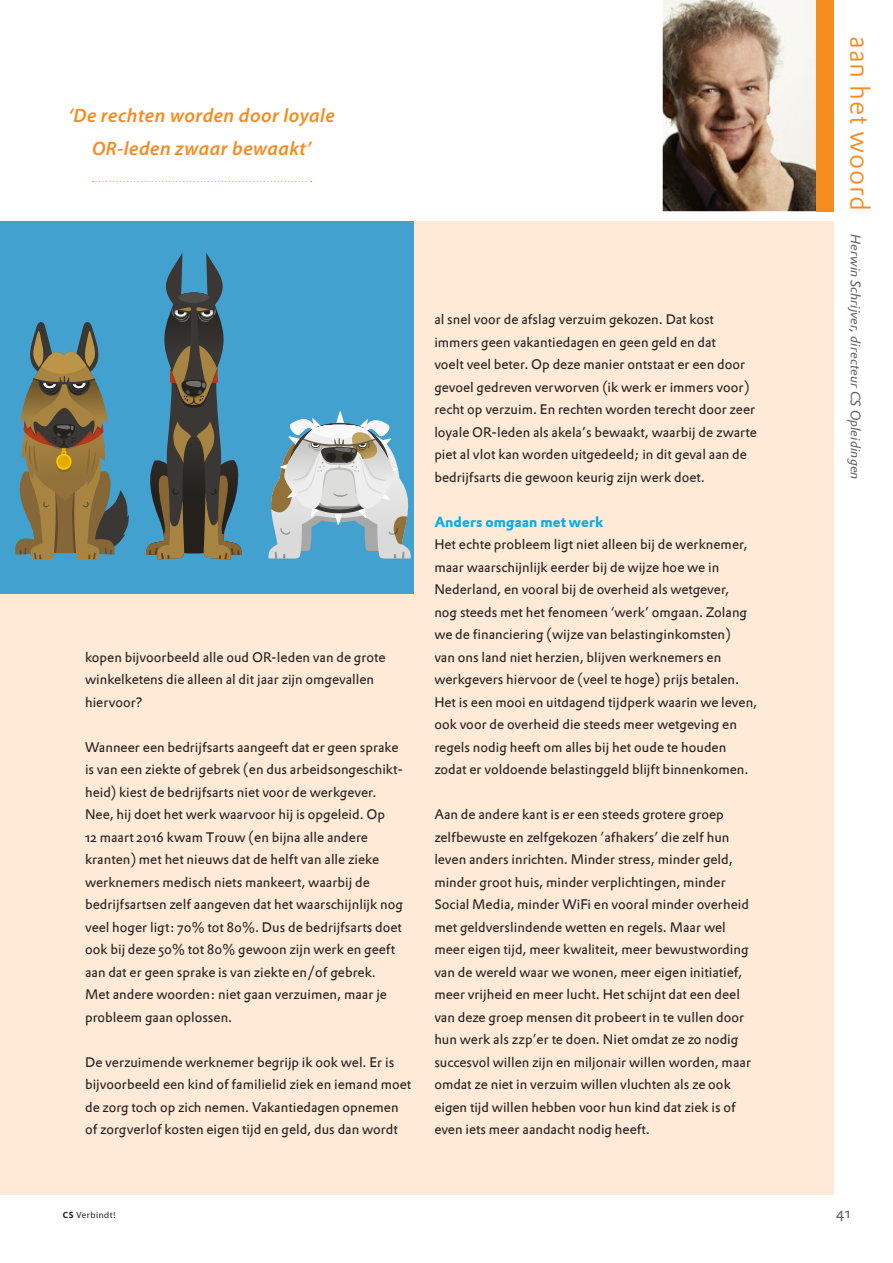
<style>
.page{position:relative;width:893px;height:1263px;background:#fff}
.page>*{position:absolute;margin:0;border:0;box-sizing:border-box;transform-origin:0 0}
.streamer{font:300 27px "DTL Prokyon TOT";letter-spacing:.03em;color:#f68b1f}
.Streamer_met_lijn{font:italic 600 19.5px/33.8px "Myriad Pro";letter-spacing:.025em;color:#f68b1f;text-align:center}
.t1{font:15px "DTL Prokyon ST";color:#636366}
.tussenkopje{font:700 14.25px "DTL Prokyon ST";letter-spacing:.005em;color:#00aeef}
.plat{font:13.5px/22.5px "DTL Prokyon ST";letter-spacing:.005em;color:#231f20}
.fotobijschrift{font:italic 13.5px "DTL Prokyon ST";letter-spacing:.005em;color:#636366}
.t2{font:9px "Myriad Pro";letter-spacing:.06em;color:#231f20}
.s1{font-weight:700}
</style>
<div class="page">
<div style="left:0;top:221px;width:833px;height:974px;background:#feead6"></div>
<img style="left:662px;top:0;width:163px;height:212px">
<div style="left:816px;top:0;width:17px;height:211px;background:#f68b1f"></div>
<div style="left:0;top:221px;width:413px;height:373px;background:#43a1d0"></div>
<svg style="left:268px;top:410px;width:146px;height:149px"></svg>
<svg style="left:146px;top:253px;width:96px;height:306px"></svg>
<svg style="left:15px;top:322px;width:114px;height:238px"></svg>
<svg style="left:93px;top:181px;width:219px;height:1px"></svg>
<p class="Streamer_met_lijn" style="left:69px;top:98px;width:268px">‘De rechten worden door loyale<br>OR-leden zwaar bewaakt’</p>
<p class="plat" style="left:85px;top:645px;width:302px">kopen bijvoorbeeld alle oud OR-leden van de grote winkelketens die alleen al dit jaar zijn omgevallen hiervoor?</p>
<p class="plat" style="left:85px;top:735px;width:319px">Wanneer een bedrijfsarts aangeeft dat er geen sprake is van een ziekte of gebrek (en dus arbeidsongeschikt&shy;heid) kiest de bedrijfsarts niet voor de werkgever.</p>
<p class="plat" style="left:85px;top:803px;width:320px">Nee, hij doet het werk waarvoor hij is opgeleid. Op<br>12 maart 2016 kwam Trouw (en bijna alle andere kranten) met het nieuws dat de helft van alle zieke werknemers medisch niets mankeert, waarbij de bedrijfsartsen zelf aangeven dat het waarschijnlijk nog veel hoger ligt: 70% tot 80%. Dus de bedrijfsarts doet ook bij deze 50% tot 80% gewoon zijn werk en geeft aan dat er geen sprake is van ziekte en/of gebrek.<br>Met andere woorden: niet gaan verzuimen, maar je probleem gaan oplossen.</p>
<p class="plat" style="left:85px;top:1050px;width:328px">De verzuimende werknemer begrijp ik ook wel. Er is bijvoorbeeld een kind of familielid ziek en iemand moet de zorg toch op zich nemen. Vakantiedagen opnemen of zorgverlof kosten eigen tijd en geld, dus dan wordt</p>
<p class="plat" style="left:434px;top:308px;width:281px">al snel voor de afslag verzuim gekozen. Dat kost</p>
<p class="plat" style="left:434px;top:330px;width:283px">immers geen vakantiedagen en geen geld en dat</p>
<p class="plat" style="left:434px;top:353px;width:324px">voelt veel beter. Op deze manier ontstaat er een door gevoel gedreven verworven (ik werk er immers voor) recht op verzuim. En rechten worden terecht door zeer loyale OR-leden als akela’s bewaakt, waarbij de zwarte piet al vlot kan worden uitgedeeld; in dit geval aan de bedrijfsarts die gewoon keurig zijn werk doet.</p>
<p class="tussenkopje" style="left:434px;top:512px;width:171px">Anders omgaan met werk</p>
<p class="plat" style="left:434px;top:533px;width:325px">Het echte probleem ligt niet alleen bij de werknemer, maar waarschijnlijk eerder bij de wijze hoe we in Nederland, en vooral bij de overheid als wetgever,<br>nog steeds met het fenomeen ‘werk’ omgaan. Zolang we de financiering (wijze van belastinginkomsten)<br>van ons land niet herzien, blijven werknemers en werkgevers hiervoor de (veel te hoge) prijs betalen.<br>Het is een mooi en uitdagend tijdperk waarin we leven, ook voor de overheid die steeds meer wetgeving en regels nodig heeft om alles bij het oude te houden zodat er voldoende belastinggeld blijft binnenkomen.</p>
<p class="plat" style="left:434px;top:803px;width:316px">Aan de andere kant is er een steeds grotere groep zelfbewuste en zelfgekozen ’afhakers’ die zelf hun leven anders inrichten. Minder stress, minder geld, minder groot huis, minder verplichtingen, minder Social Media, minder WiFi en vooral minder overheid met geldverslindende wetten en regels. Maar wel</p>
<p class="plat" style="left:434px;top:938px;width:318px">meer eigen tijd, meer kwaliteit, meer bewustwording van de wereld waar we wonen, meer eigen initiatief, meer vrijheid en meer lucht. Het schijnt dat een deel van deze groep mensen dit probeert in te vullen door hun werk als zzp’er te doen. Niet omdat ze zo nodig succesvol willen zijn en miljonair willen worden, maar omdat ze niet in verzuim willen vluchten als ze ook eigen tijd willen hebben voor hun kind dat ziek is of even iets meer aandacht nodig heeft.</p>
<p class="streamer" style="left:877px;top:36px;width:177px;rotate:90deg">aan het woord</p>
<p class="fotobijschrift" style="left:864px;top:234px;width:247px;rotate:90deg">Herwin Schrijver, directeur CS Opleidingen</p>
<p class="t2" style="left:63px;top:1209px;width:54px"><span class="s1">CS</span> Verbindt!</p>
<p class="t1" style="left:836px;top:1203px;width:16px">41</p>
</div>
